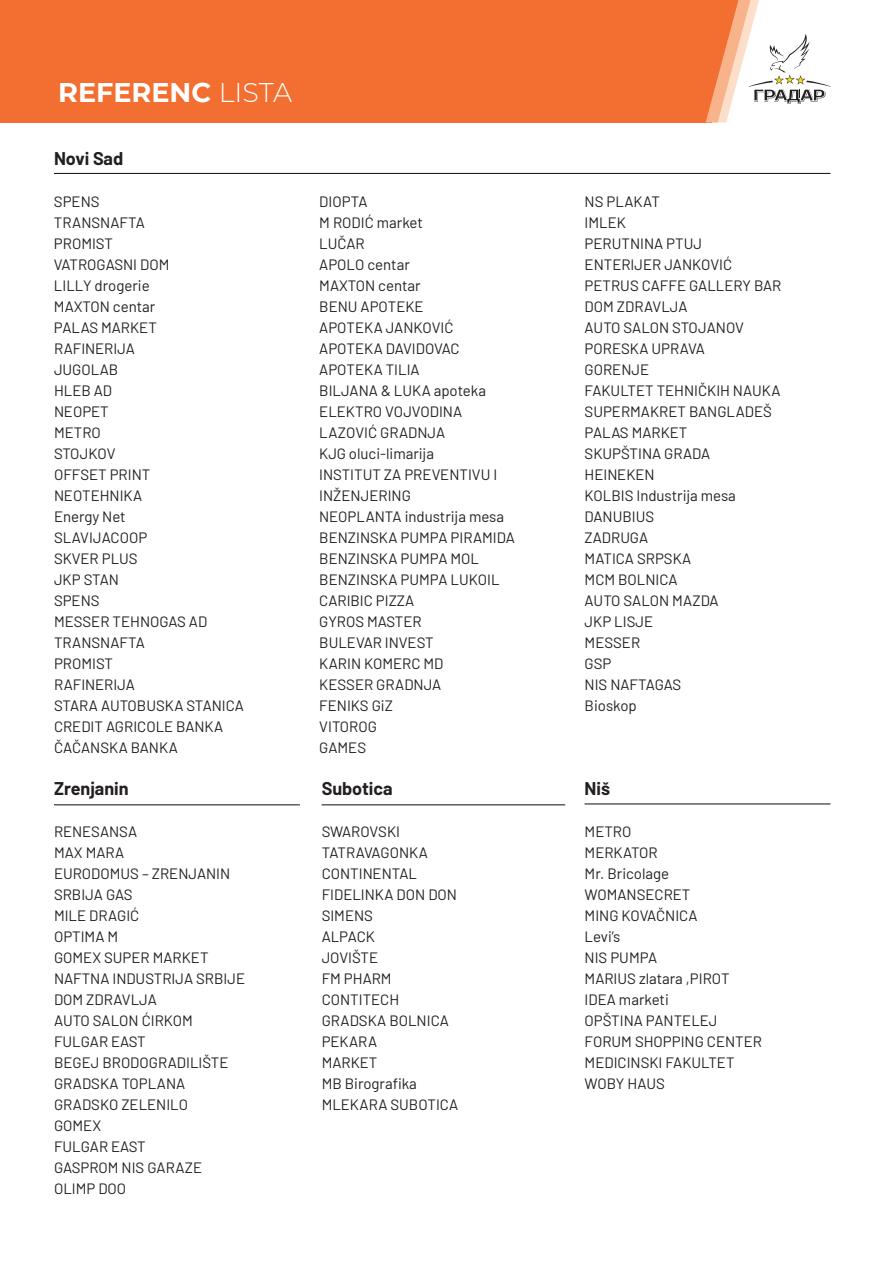
<style>
.page{position:relative;width:893px;height:1263px;background:#fff}
.page>*{position:absolute;margin:0;border:0;box-sizing:border-box;transform-origin:0 0}
.t1{font:700 27px "Montserrat";color:#fff}
.t2{font:700 18px "Barlow";color:#231f20}
.t3{font:15px/21px "Barlow";color:#231f20}
.s1{font-weight:300}
</style>
<div class="page">
<div style="left:0;top:0;width:893px;height:123px;background:#f36e31"></div>
<svg style="left:706px;top:0;width:187px;height:123px;background:#f7e5dc"></svg>
<hr style="left:54px;top:173px;width:776px;height:1px;background:#0a0c14">
<hr style="left:54px;top:804px;width:246px;height:1px;background:#0a0c14">
<hr style="left:322px;top:804px;width:243px;height:1px;background:#0a0c14">
<hr style="left:585px;top:803px;width:245px;height:1px;background:#0a0c14">
<h1 class="t1" style="left:58px;top:72px;width:235px">REFERENC <span class="s1">LISTA</span></h1>
<p class="t2" style="left:54px;top:145px;width:71px">Novi Sad</p>
<p class="t3" style="left:54px;top:189px;width:117px">SPENS<br>TRANSNAFTA<br>PROMIST<br>VATROGASNI DOM<br>LILLY drogerie<br>MAXTON centar<br>PALAS MARKET</p>
<p class="t3" style="left:54px;top:336px;width:191px">RAFINERIJA<br>JUGOLAB<br>HLEB AD<br>NEOPET<br>METRO<br>STOJKOV<br>OFFSET PRINT<br>NEOTEHNIKA<br>Energy Net<br>SLAVIJACOOP<br>SKVER PLUS<br>JKP STAN<br>SPENS<br>MESSER TEHNOGAS AD<br>TRANSNAFTA<br>PROMIST<br>RAFINERIJA<br>STARA AUTOBUSKA STANICA<br>CREDIT AGRICOLE BANKA<br>ČAČANSKA BANKA</p>
<p class="t2" style="left:54px;top:775px;width:76px">Zrenjanin</p>
<p class="t3" style="left:54px;top:819px;width:193px">RENESANSA<br>MAX MARA<br>EURODOMUS – ZRENJANIN<br>SRBIJA GAS<br>MILE DRAGIĆ<br>OPTIMA M<br>GOMEX SUPER MARKET<br>NAFTNA INDUSTRIJA SRBIJE<br>DOM ZDRAVLJA<br>AUTO SALON ĆIRKOM<br>FULGAR EAST<br>BEGEJ BRODOGRADILIŠTE<br>GRADSKA TOPLANA<br>GRADSKO ZELENILO<br>GOMEX<br>FULGAR EAST<br>GASPROM NIS GARAZE<br>OLIMP DOO</p>
<p class="t3" style="left:319px;top:189px;width:197px">DIOPTA<br>M RODIĆ market<br>LUČAR<br>APOLO centar<br>MAXTON centar<br>BENU APOTEKE<br>APOTEKA JANKOVIĆ<br>APOTEKA DAVIDOVAC<br>APOTEKA TILIA<br>BILJANA &amp; LUKA apoteka<br>ELEKTRO VOJVODINA<br>LAZOVIĆ GRADNJA<br>KJG oluci-limarija<br>INSTITUT ZA PREVENTIVU I<br>INŽENJERING<br>NEOPLANTA industrija mesa<br>BENZINSKA PUMPA PIRAMIDA<br>BENZINSKA PUMPA MOL<br>BENZINSKA PUMPA LUKOIL<br>CARIBIC PIZZA<br>GYROS MASTER<br>BULEVAR INVEST<br>KARIN KOMERC MD<br>KESSER GRADNJA<br>FENIKS GiZ<br>VITOROG<br>GAMES</p>
<p class="t2" style="left:322px;top:775px;width:73px">Subotica</p>
<p class="t3" style="left:322px;top:819px;width:138px">SWAROVSKI<br>TATRAVAGONKA<br>CONTINENTAL<br>FIDELINKA DON DON<br>SIMENS<br>ALPACK<br>JOVIŠTE<br>FM PHARM<br>CONTITECH<br>GRADSKA BOLNICA<br>PEKARA<br>MARKET<br>MB Birografika<br>MLEKARA SUBOTICA</p>
<p class="t3" style="left:585px;top:189px;width:198px">NS PLAKAT<br>IMLEK<br>PERUTNINA PTUJ<br>ENTERIJER JANKOVIĆ<br>PETRUS CAFFE GALLERY BAR<br>DOM ZDRAVLJA<br>AUTO SALON STOJANOV<br>PORESKA UPRAVA<br>GORENJE<br>FAKULTET TEHNIČKIH NAUKA<br>SUPERMAKRET BANGLADEŠ<br>PALAS MARKET<br>SKUPŠTINA GRADA<br>HEINEKEN<br>KOLBIS Industrija mesa<br>DANUBIUS<br>ZADRUGA<br>MATICA SRPSKA<br>MCM BOLNICA<br>AUTO SALON MAZDA<br>JKP LISJE<br>MESSER<br>GSP<br>NIS NAFTAGAS<br>Bioskop</p>
<p class="t2" style="left:585px;top:775px;width:27px">Niš</p>
<p class="t3" style="left:585px;top:819px;width:179px">METRO<br>MERKATOR<br>Mr. Bricolage<br>WOMANSECRET<br>MING KOVAČNICA<br>Levi’s<br>NIS PUMPA<br>MARIUS zlatara ,PIROT<br>IDEA marketi<br>OPŠTINA PANTELEJ<br>FORUM SHOPPING CENTER<br>MEDICINSKI FAKULTET<br>WOBY HAUS</p>
</div>
